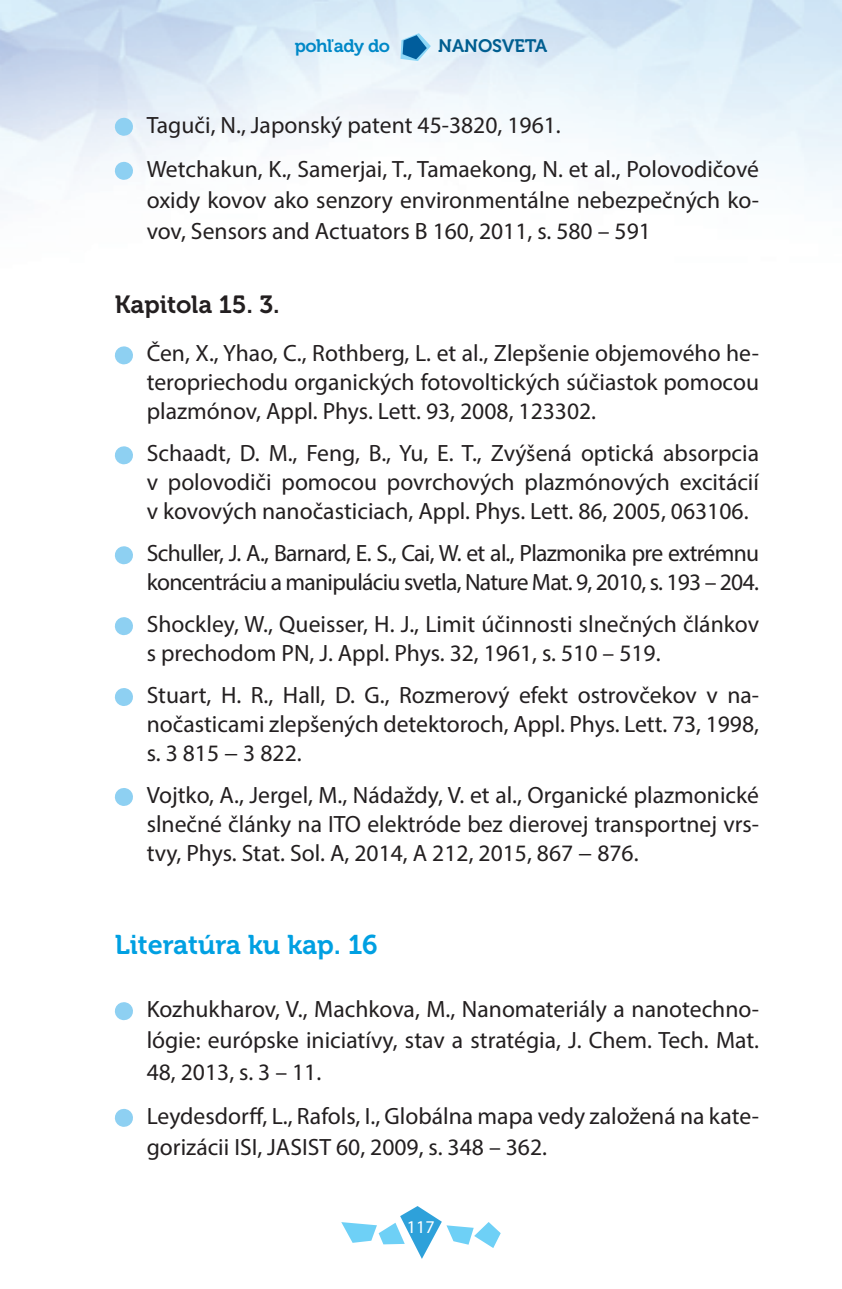
<style>
.page{position:relative;width:842px;height:1289px;background:#fff}
.page>*{position:absolute;margin:0;border:0;box-sizing:border-box;transform-origin:0 0}
.t1{font:27px "Museo 700";color:#00a0e2}
.t2{font:24.75px "Museo 700";color:#231f20}
.t3{font:23.62px/29px "Myriad Pro";color:#231f20;text-align:justify}
.t4{font:23.62px/29px "Myriad Pro";letter-spacing:-.03em;color:#231f20}
.t5{font:18px "Museo 700";letter-spacing:-.025em;color:#0088c7}
.t6{font:18px "Museo 700";color:#005e90}
.t7{font:18px "Myriad Pro";color:#fff}
</style>
<div class="page">
<img style="left:379px;top:1222px;width:21px;height:22px">
<img style="left:400px;top:1206px;width:42px;height:52px">
<img style="left:446px;top:1225px;width:28px;height:19px">
<img style="left:341px;top:1222px;width:36px;height:20px">
<img style="left:474px;top:1222px;width:27px;height:25px">
<svg style="left:400px;top:33px;width:31px;height:28px"></svg>
<div style="left:124px;top:118px;width:626px;height:18px;background:#f3f9fc"></div>
<svg style="left:124px;top:162px;width:626px;height:18px"></svg>
<svg style="left:124px;top:346px;width:9px;height:18px"></svg>
<svg style="left:124px;top:446px;width:9px;height:18px"></svg>
<svg style="left:124px;top:546px;width:9px;height:18px"></svg>
<svg style="left:124px;top:617px;width:9px;height:18px"></svg>
<svg style="left:124px;top:688px;width:9px;height:18px"></svg>
<svg style="left:124px;top:788px;width:9px;height:18px"></svg>
<svg style="left:124px;top:1002px;width:9px;height:18px"></svg>
<svg style="left:124px;top:1108px;width:9px;height:18px"></svg>
<p class="t5" style="left:295px;top:36px;width:97px">pohľady do</p>
<p class="t6" style="left:438px;top:36px;width:110px">NANOSVETA</p>
<p class="t3" style="left:147px;top:102px;width:614px;line-height:44.1px">Taguči, N., Japonský patent 45-3820, 1961.<br>Wetchakun, K., Samerjai, T., Tamaekong, N. et al., Polovodičové</p>
<p class="t3" style="left:147px;top:184px;width:614px;line-height:31.3px">oxidy kovov ako senzory environmentálne nebezpečných ko&shy;vov, Sensors and Actuators B 160, 2011, s. 580 – 591</p>
<p class="t2" style="left:115px;top:291px;width:166px">Kapitola 15. 3.</p>
<p class="t3" style="left:147px;top:338px;width:614px">Čen, X., Yhao, C., Rothberg, L. et al., Zlepšenie objemového he&shy;teropriechodu organických fotovoltických súčiastok pomocou plazmónov, Appl. Phys. Lett. 93, 2008, 123302.</p>
<p class="t3" style="left:147px;top:438px;width:614px">Schaadt, D. M., Feng, B., Yu, E. T., Zvýšená optická absorpcia v polovodiči pomocou povrchových plazmónových excitácií v kovových nanočasticiach, Appl. Phys. Lett. 86, 2005, 063106.</p>
<p class="t4" style="left:147px;top:538px;width:614px">Schuller, J. A., Barnard, E. S., Cai, W. et al., Plazmonika pre extrémnu koncentráciu a manipuláciu svetla, Nature Mat. 9, 2010, s. 193 – 204.</p>
<p class="t3" style="left:147px;top:609px;width:614px">Shockley, W., Queisser, H. J., Limit účinnosti slnečných článkov s prechodom PN, J. Appl. Phys. 32, 1961, s. 510 – 519.</p>
<p class="t3" style="left:147px;top:680px;width:614px">Stuart, H. R., Hall, D. G., Rozmerový efekt ostrovčekov v na&shy;nočasticami zlepšených detektoroch, Appl. Phys. Lett. 73, 1998, s. 3 815 − 3 822.</p>
<p class="t3" style="left:147px;top:779px;width:614px">Vojtko, A., Jergel, M., Nádaždy, V. et al., Organické plazmonické slnečné články na ITO elektróde bez dierovej transportnej vrs&shy;tvy, Phys. Stat. Sol. A, 2014, A 212, 2015, 867 − 876.</p>
<p class="t1" style="left:115px;top:929px;width:264px">Literatúra ku kap. 16</p>
<p class="t3" style="left:147px;top:993px;width:614px;line-height:31.3px">Kozhukharov, V., Machkova, M., Nanomateriály a nanotechno&shy;lógie: európske iniciatívy, stav a stratégia, J. Chem. Tech. Mat.<br>48, 2013, s. 3 – 11.</p>
<p class="t3" style="left:147px;top:1099px;width:614px;line-height:31.3px">Leydesdorff, L., Rafols, I., Globálna mapa vedy založená na kate&shy;gorizácii ISI, JASIST 60, 2009, s. 348 – 362.</p>
<p class="t7" style="left:407px;top:1216px;width:29px">117</p>
</div>
